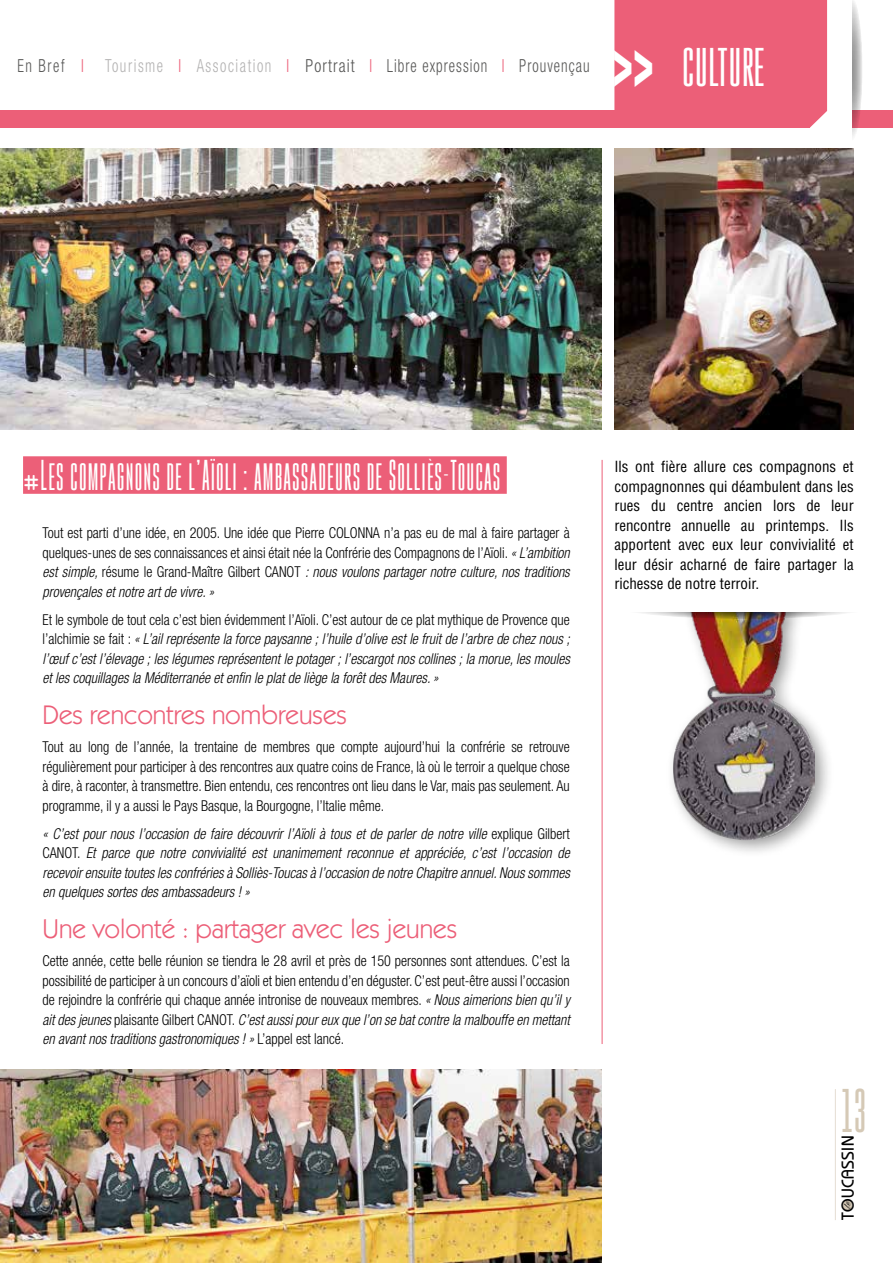
<style>
.page{position:relative;width:893px;height:1263px;background:#fff}
.page>*{position:absolute;margin:0;border:0;box-sizing:border-box;transform-origin:0 0}
.t1{font:45px "Gobold High";letter-spacing:.02em;color:#fff}
.t2{font:45px "Gobold High";color:#d5c9b6}
.t3{font:31.5px "Gobold High";letter-spacing:.04em;color:#fff;scale:.9 1}
.t4{font:27px "Itc Kabel";color:#ec5f78}
.t5{font:300 condensed 18px "Helvetica Neue";letter-spacing:.07em;color:#575756;scale:.82 1}
.t6{font:500 17.25px "Bauhaus";letter-spacing:.025em;color:#000}
.t7{font:300 condensed 15px/19.5px "Helvetica Neue";color:#000;text-align:justify;scale:.94 1}
.t8{font:italic 300 condensed 15px/19.5px "Helvetica Neue";color:#000;text-align:justify;scale:.94 1}
.t9{font:condensed 15px/19.5px "Helvetica";color:#000;text-align:justify}
.t10{font:8.7px "Cellos Script Personal Use Only";color:#000}
.s1{color:#ec5f78}
.s2{color:#b3b2b2}
.s3{font-family:"Helvetica Neue";font-weight:900;font-stretch:expanded;font-size:69px}
.s4{font-family:"Gardens C"}
.s5{font-style:italic}
.s6{font-style:normal}
</style>
<div class="page">
<div style="left:0;top:111px;width:893px;height:17px;background:#ec5f78"></div>
<svg style="left:852px;top:1px;width:11px;height:136px"></svg>
<div style="left:810px;top:0;width:42px;height:143px;background:#fff"></div>
<div style="left:842px;top:1200px;width:11px;height:10px;background:#d5c9b6;border-radius:50%"></div>
<hr style="left:835px;top:1089px;width:1px;height:131px;background:#e6ded3">
<img style="left:614px;top:149px;width:240px;height:280px">
<img style="left:0;top:149px;width:602px;height:280px">
<img style="left:0;top:1069px;width:602px;height:194px">
<div style="left:614px;top:0;width:213px;height:128px;background:#ec5f78"></div>
<div style="left:23px;top:456px;width:484px;height:38px;background:#ec5f78"></div>
<div style="left:665px;top:597px;width:169px;height:261px;background:#000;opacity:.4"></div>
<img style="left:671px;top:617px;width:143px;height:223px">
<svg style="left:598px;top:584px;width:292px;height:35px"></svg>
<div style="left:602px;top:573px;width:291px;height:39px;background:#fff"></div>
<hr style="left:602px;top:460px;width:1px;height:584px;background:#ec5f78">
<p class="t5" style="left:17px;top:55px;width:699px">En Bref <span class="s1">I</span> <span class="s2">Tourisme</span> <span class="s1">I</span> <span class="s2">Association</span> <span class="s1">I</span> Portrait <span class="s1">I</span> Libre expression <span class="s1">I</span> Prouvençau</p>
<h1 class="t1" style="left:612px;top:37px;width:154px"><span class="s3">&gt;&gt;</span> culture</h1>
<h2 class="t3" style="left:23px;top:456px;width:532px"><span class="s4">#</span>Les compagnons de l’Aïoli : ambassadeurs de Solliès-Toucas</h2>
<p class="t9" style="left:614px;top:457px;width:241px">Ils ont fière allure ces compagnons et compagnonnes qui déambulent dans les rues du centre ancien lors de leur rencontre annuelle au printemps. Ils apportent avec eux leur convivialité et leur désir acharné de faire partager la richesse de notre terroir.</p>
<p class="t7" style="left:43px;top:523px;width:562px">Tout est parti d’une idée, en 2005. Une idée que Pierre COLONNA n’a pas eu de mal à faire partager à quelques-unes de ses connaissances et ainsi était née la Confrérie des Compagnons de l’Aïoli. <span class="s5">« L’ambition est simple,</span> résume le Grand-Maître Gilbert CANOT <span class="s5">: nous voulons partager notre culture, nos traditions provençales et notre art de vivre. »</span></p>
<p class="t8" style="left:43px;top:609px;width:563px"><span class="s6">Et le symbole de tout cela c’est bien évidemment l’Aïoli. C’est autour de ce plat mythique de Provence que l’alchimie se fait :</span> « L’ail représente la force paysanne ; l’huile d’olive est le fruit de l’arbre de chez nous ; l’œuf c’est l’élevage ; les légumes représentent le potager ; l’escargot nos collines ; la morue, les moules et les coquillages la Méditerranée et enfin le plat de liège la forêt des Maures. »</p>
<h3 class="t4" style="left:43px;top:699px;width:306px">Des rencontres nombreuses</h3>
<p class="t7" style="left:43px;top:737px;width:562px">Tout au long de l’année, la trentaine de membres que compte aujourd’hui la confrérie se retrouve régulièrement pour participer à des rencontres aux quatre coins de France, là où le terroir a quelque chose à dire, à raconter, à transmettre. Bien entendu, ces rencontres ont lieu dans le Var, mais pas seulement. Au programme, il y a aussi le Pays Basque, la Bourgogne, l’Italie même.</p>
<p class="t8" style="left:43px;top:823px;width:562px">« C’est pour nous l’occasion de faire découvrir l’Aïoli à tous et de parler de notre ville <span class="s6">explique Gilbert CANOT.</span> Et parce que notre convivialité est unanimement reconnue et appréciée, c’est l’occasion de recevoir ensuite toutes les confréries à Solliès-Toucas à l’occasion de notre Chapitre annuel. Nous sommes en quelques sortes des ambassadeurs ! »</p>
<h3 class="t4" style="left:43px;top:913px;width:416px">Une volonté : partager avec les jeunes</h3>
<p class="t7" style="left:43px;top:951px;width:563px">Cette année, cette belle réunion se tiendra le 28 avril et près de 150 personnes sont attendues. C’est la possibilité de participer à un concours d’aïoli et bien entendu d’en déguster. C’est peut-être aussi l’occasion de rejoindre la confrérie qui chaque année intronise de nouveaux membres. <span class="s5">« Nous aimerions bien qu’il y ait des jeunes</span> plaisante Gilbert CANOT. <span class="s5">C’est aussi pour eux que l’on se bat contre la malbouffe en mettant en avant nos traditions gastronomiques ! »</span> L’appel est lancé.</p>
<h1 class="t2" style="left:840px;top:1083px;width:27px">13</h1>
<p class="t6" style="left:837px;top:1220px;width:86px;rotate:-90deg">TOUCASSIN</p>
<p class="t10" style="left:842px;top:1208px;width:9px;rotate:-90deg">le</p>
</div>
